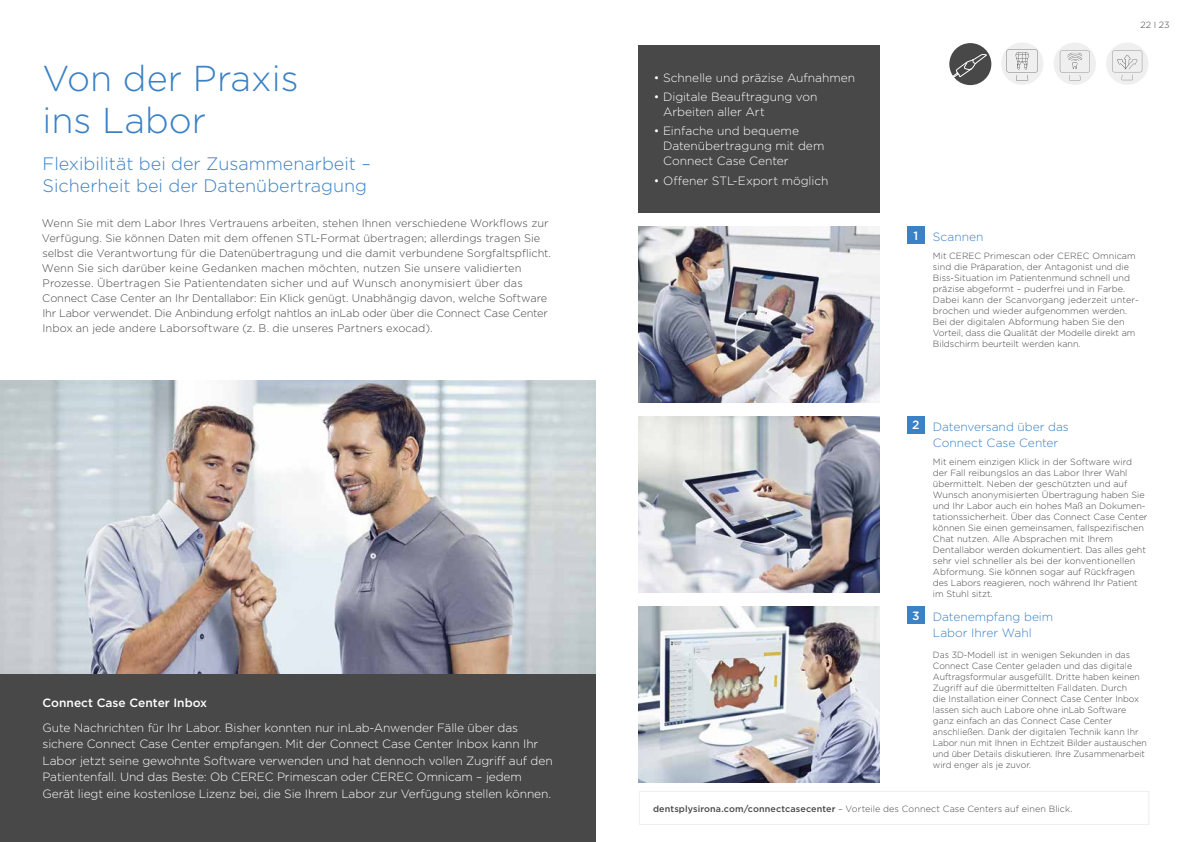
<style>
.page{position:relative;width:1191px;height:842px;background:#fff}
.page>*{position:absolute;margin:0;border:0;box-sizing:border-box;transform-origin:0 0}
.t1{font:300 36px/42px "Gotham";color:#3a81c5}
.t2{font:300 18px/22px "Gotham";color:#3a81c5}
.t3{font:300 12px/16.5px "Gotham";letter-spacing:-.01em;color:#fff}
.t4{font:300 12px/16.5px "Gotham";color:#3a81c5}
.t5{font:500 12px "Gotham";color:#fff}
.t6{font:300 11px/15px "Gotham";color:#484848}
.t7{font:300 9px/11px "Gotham";color:#484848}
.s1{font-weight:500}
</style>
<div class="page">
<img style="left:0;top:380px;width:595px;height:295px">
<img style="left:638px;top:227px;width:241px;height:176px">
<img style="left:638px;top:607px;width:241px;height:175px">
<img style="left:638px;top:417px;width:241px;height:175px">
<div style="left:638px;top:45px;width:241px;height:168px;background:#484848"></div>
<div style="left:907px;top:227px;width:17px;height:17px;background:#3a81c5"></div>
<div style="left:907px;top:607px;width:17px;height:17px;background:#3a81c5"></div>
<div style="left:0;top:675px;width:595px;height:167px;background:#484848"></div>
<div style="left:1001px;top:43px;width:42px;height:42px;background:#efefef;border-radius:50%"></div>
<svg style="left:1006px;top:49px;width:32px;height:23px"></svg>
<div style="left:1106px;top:43px;width:42px;height:42px;background:#efefef;border-radius:50%"></div>
<svg style="left:1112px;top:50px;width:30px;height:30px"></svg>
<div style="left:1053px;top:43px;width:43px;height:42px;background:#efefef;border-radius:50%"></div>
<svg style="left:1059px;top:51px;width:31px;height:29px"></svg>
<div style="left:907px;top:416px;width:17px;height:17px;background:#3a81c5"></div>
<div style="left:639px;top:791px;width:510px;height:34px;border:1px solid #efefef"></div>
<div style="left:949px;top:43px;width:42px;height:42px;background:#484848;border-radius:50%"></div>
<svg style="left:949px;top:54px;width:38px;height:26px"></svg>
<h1 class="t1" style="left:43px;top:56px;width:257px">Von der Praxis ins Labor</h1>
<h2 class="t2" style="left:43px;top:152px;width:330px">Flexibilität bei der Zusammenarbeit –<br>Sicherheit bei der Datenübertragung</h2>
<p class="t6" style="left:42px;top:215px;width:511px">Wenn Sie mit dem Labor Ihres Vertrauens arbeiten, stehen Ihnen verschiedene Workflows zur Verfügung. Sie können Daten mit dem offenen STL-Format übertragen; allerdings tragen Sie selbst die Verantwortung für die Datenübertragung und die damit verbundene Sorgfaltspflicht.<br>Wenn Sie sich darüber keine Gedanken machen möchten, nutzen Sie unsere validierten Prozesse. Übertragen Sie Patientendaten sicher und auf Wunsch anonymisiert über das Connect Case Center an Ihr Dentallabor: Ein Klick genügt. Unabhängig davon, welche Software Ihr Labor verwendet. Die Anbindung erfolgt nahtlos an inLab oder über die Connect Case Center Inbox an jede andere Laborsoftware (z. B. die unseres Partners exocad).</p>
<h3 class="t5" style="left:43px;top:695px;width:166px">Connect Case Center Inbox</h3>
<p class="t3" style="left:43px;top:719px;width:511px">Gute Nachrichten für Ihr Labor. Bisher konnten nur inLab-Anwender Fälle über das sichere Connect Case Center empfangen. Mit der Connect Case Center Inbox kann Ihr Labor jetzt seine gewohnte Software verwenden und hat dennoch vollen Zugriff auf den Patientenfall. Und das Beste: Ob CEREC Primescan oder CEREC Omnicam – jedem Gerät liegt eine kostenlose Lizenz bei, die Sie Ihrem Labor zur Verfügung stellen können.</p>
<h3 class="t3" style="left:654px;top:69px;width:203px">• Schnelle und präzise Aufnahmen</h3>
<h3 class="t3" style="left:663px;top:89px;width:156px;line-height:15px;text-indent:-9px">• Digitale Beauftragung von<br>Arbeiten aller Art</h3>
<h3 class="t3" style="left:663px;top:123px;width:163px;line-height:15px;text-indent:-9px">• Einfache und bequeme<br>Datenübertragung mit dem<br>Connect Case Center</h3>
<h3 class="t3" style="left:654px;top:172px;width:176px">• Offener STL-Export möglich</h3>
<p class="t7" style="left:1140px;top:19px;width:31px">22 I 23</p>
<h3 class="t5" style="left:913px;top:228px;width:6px">1</h3>
<h3 class="t4" style="left:933px;top:228px;width:52px">Scannen</h3>
<p class="t7" style="left:933px;top:250px;width:206px">Mit CEREC Primescan oder CEREC Omnicam sind die Präparation, der Antagonist und die Biss-Situation im Patientenmund schnell und präzise abgeformt – puderfrei und in Farbe.<br>Dabei kann der Scanvorgang jederzeit unter&shy;brochen und wieder aufgenommen werden.<br>Bei der digitalen Abformung haben Sie den Vorteil, dass die Qualität der Modelle direkt am Bildschirm beurteilt werden kann.</p>
<h3 class="t5" style="left:912px;top:417px;width:9px">2</h3>
<h3 class="t5" style="left:912px;top:608px;width:9px">3</h3>
<h3 class="t4" style="left:933px;top:418px;width:137px">Datenversand über das<br>Connect Case Center</h3>
<p class="t7" style="left:933px;top:456px;width:216px">Mit einem einzigen Klick in der Software wird der Fall reibungslos an das Labor Ihrer Wahl übermittelt. Neben der geschützten und auf Wunsch anonymisierten Übertragung haben Sie und Ihr Labor auch ein hohes Maß an Dokumen&shy;tationssicherheit. Über das Connect Case Center können Sie einen gemeinsamen, fallspezifischen Chat nutzen. Alle Absprachen mit Ihrem Dentallabor werden dokumentiert. Das alles geht sehr viel schneller als bei der konventionellen Abformung. Sie können sogar auf Rückfragen des Labors reagieren, noch während Ihr Patient im Stuhl sitzt.</p>
<h3 class="t4" style="left:933px;top:608px;width:122px">Datenempfang beim<br>Labor Ihrer Wahl</h3>
<p class="t7" style="left:933px;top:649px;width:215px">Das 3D-Modell ist in wenigen Sekunden in das Connect Case Center geladen und das digitale Auftragsformular ausgefüllt. Dritte haben keinen Zugriff auf die übermittelten Falldaten. Durch<br>die Installation einer Connect Case Center Inbox lassen sich auch Labore ohne inLab Software ganz einfach an das Connect Case Center anschließen. Dank der digitalen Technik kann Ihr Labor nun mit Ihnen in Echtzeit Bilder austauschen und über Details diskutieren. Ihre Zusammenarbeit wird enger als je zuvor.</p>
<p class="t7" style="left:653px;top:803px;width:421px"><span class="s1">dentsplysirona.com/connectcasecenter</span> – Vorteile des Connect Case Centers auf einen Blick.</p>
</div>
